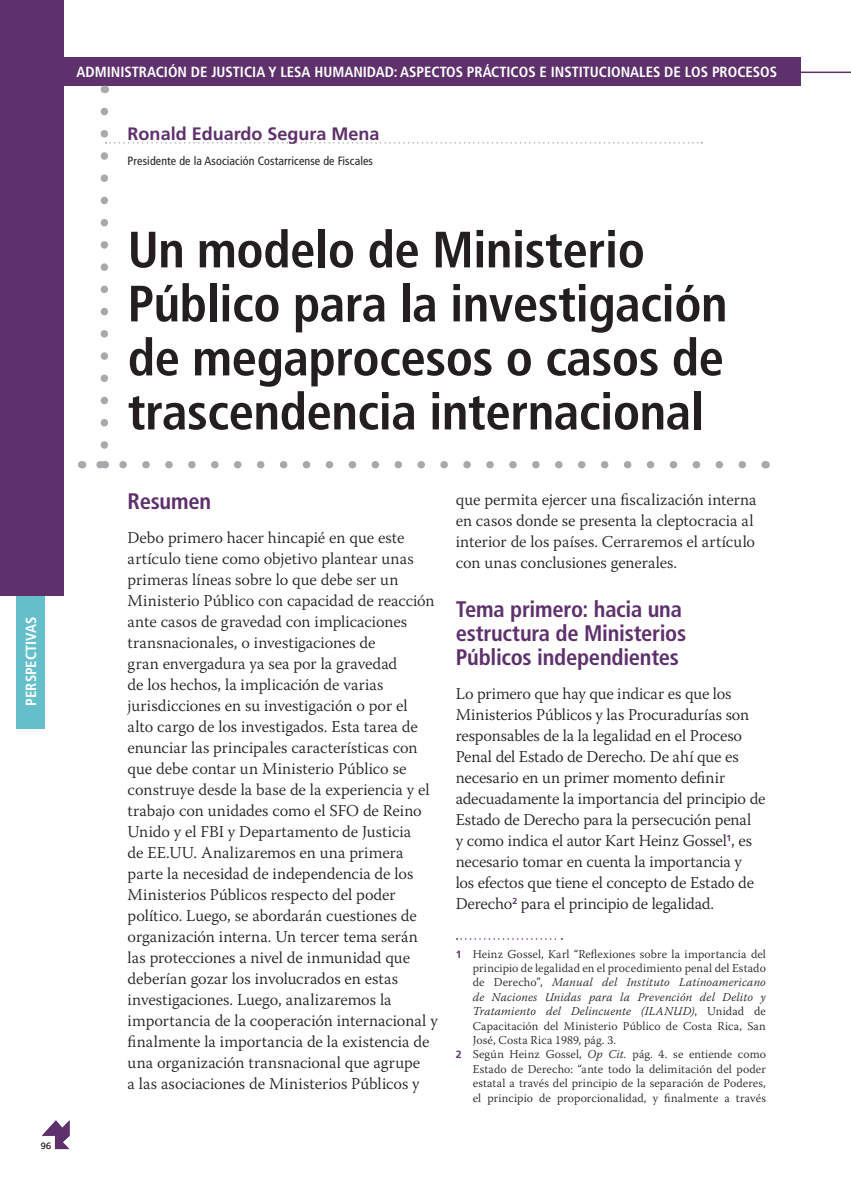
<style>
.page{position:relative;width:851px;height:1191px;background:#fff}
.page>*{position:absolute;margin:0;border:0;box-sizing:border-box;transform-origin:0 0}
.t1{font:700 condensed 51px/54px "Frutiger LT Std";letter-spacing:-.01em;color:#231f20}
.titulo_1{font:700 condensed 22.5px/24px "Frutiger LT Std";letter-spacing:-.01em;color:#5e316c}
.t2{font:700 18px "Frutiger LT Std";color:#5e316c}
.texto_galera{font:300 16.5px/21px "Warnock Pro";letter-spacing:-.005em;color:#231f20}
.t3{font:700 condensed 14.7px "Frutiger LT Std";color:#fff}
.nota_al_pie{font:300 12px/14.4px "Warnock Pro";letter-spacing:.01em;color:#231f20;text-align:justify}
.t4{font:condensed 12px "Frutiger LT Std";letter-spacing:.01em;color:#231f20}
.t5{font:300 9px "Frutiger LT Std";color:#231f20}
.s1{font-family:"Frutiger LT Std";font-weight:700;font-size:10.5px;color:#5e316c}
.s2{font-style:italic}
</style>
<div class="page">
<div style="left:16px;top:595px;width:29px;height:134px;background:#65bfcb"></div>
<hr style="left:0;top:72px;width:850px;height:1px;background:#5e316c">
<svg style="left:42px;top:1120px;width:28px;height:29px"></svg>
<div style="left:0;top:57px;width:800px;height:29px;background:#5e316c"></div>
<div style="left:0;top:0;width:64px;height:595px;background:#5e316c"></div>
<svg style="left:456px;top:938px;width:106px;height:1px"></svg>
<svg style="left:96px;top:461px;width:646px;height:7px"></svg>
<svg style="left:101px;top:111px;width:601px;height:338px"></svg>
<p class="t3" style="left:22px;top:705px;width:90px;rotate:-90deg">PERSPECTIVAS</p>
<p class="t5" style="left:41px;top:1140px;width:12px">96</p>
<p class="t3" style="left:77px;top:63px;width:702px">ADMINISTRACIÓN DE JUSTICIA Y LESA HUMANIDAD: ASPECTOS PRÁCTICOS E INSTITUCIONALES DE LOS PROCESOS</p>
<p class="t2" style="left:128px;top:123px;width:253px">Ronald Eduardo Segura Mena</p>
<p class="t4" style="left:128px;top:154px;width:247px">Presidente de la Asociación Costarricense de Fiscales</p>
<p class="t1" style="left:128px;top:223px;width:601px">Un modelo de Ministerio<br>Público para la investigación de megaprocesos o casos de trascendencia internacional</p>
<p class="titulo_1" style="left:128px;top:489px;width:85px">Resumen</p>
<p class="texto_galera" style="left:128px;top:527px;width:311px">Debo primero hacer hincapié en que este artículo tiene como objetivo plantear unas primeras líneas sobre lo que debe ser un Ministerio Público con capacidad de reacción ante casos de gravedad con implicaciones transnacionales, o investigaciones de<br>gran envergadura ya sea por la gravedad<br>de los hechos, la implicación de varias jurisdicciones en su investigación o por el<br>alto cargo de los investigados. Esta tarea de enunciar las principales características con que debe contar un Ministerio Público se construye desde la base de la experiencia y el trabajo con unidades como el SFO de Reino Unido y el FBI y Departamento de Justicia<br>de EE.UU. Analizaremos en una primera parte la necesidad de independencia de los Ministerios Públicos respecto del poder político. Luego, se abordarán cuestiones de organización interna. Un tercer tema serán las protecciones a nivel de inmunidad que deberían gozar los involucrados en estas investigaciones. Luego, analizaremos la importancia de la cooperación internacional y finalmente la importancia de la existencia de una organización transnacional que agrupe<br>a las asociaciones de Ministerios Públicos y</p>
<p class="texto_galera" style="left:455px;top:488px;width:302px">que permita ejercer una fiscalización interna en casos donde se presenta la cleptocracia al interior de los países. Cerraremos el artículo con unas conclusiones generales.</p>
<p class="titulo_1" style="left:455px;top:597px;width:232px">Tema primero: hacia una estructura de Ministerios<br>Públicos independientes</p>
<p class="texto_galera" style="left:455px;top:682px;width:311px">Lo primero que hay que indicar es que los Ministerios Públicos y las Procuradurías son responsables de la la legalidad en el Proceso Penal del Estado de Derecho. De ahí que es necesario en un primer momento definir adecuadamente la importancia del principio de Estado de Derecho para la persecución penal<br>y como indica el autor Kart Heinz Gossel<sup>1</sup>, es necesario tomar en cuenta la importancia y<br>los efectos que tiene el concepto de Estado de Derecho<sup>2</sup> para el principio de legalidad.</p>
<p class="nota_al_pie" style="left:472px;top:946px;width:294px;text-indent:-17px"><span class="s1">1</span> Heinz Gossel, Karl “Reflexiones sobre la importancia del principio de legalidad en el procedimiento penal del Estado de Derecho”, <span class="s2">Manual del Instituto Latinoamericano de Naciones Unidas para la Prevención del Delito y Tratamiento del Delincuente (ILANUD)</span>, Unidad de Capacitación del Ministerio Público de Costa Rica, San José, Costa Rica 1989, pág. 3.</p>
<p class="nota_al_pie" style="left:472px;top:1047px;width:294px;text-indent:-17px"><span class="s1">2</span> Según Heinz Gossel, <span class="s2">Op Cit.</span> pág. 4. se entiende como Estado de Derecho: “ante todo la delimitación del poder estatal a través del principio de la separación de Poderes, el principio de proporcionalidad, y finalmente a través</p>
</div>
